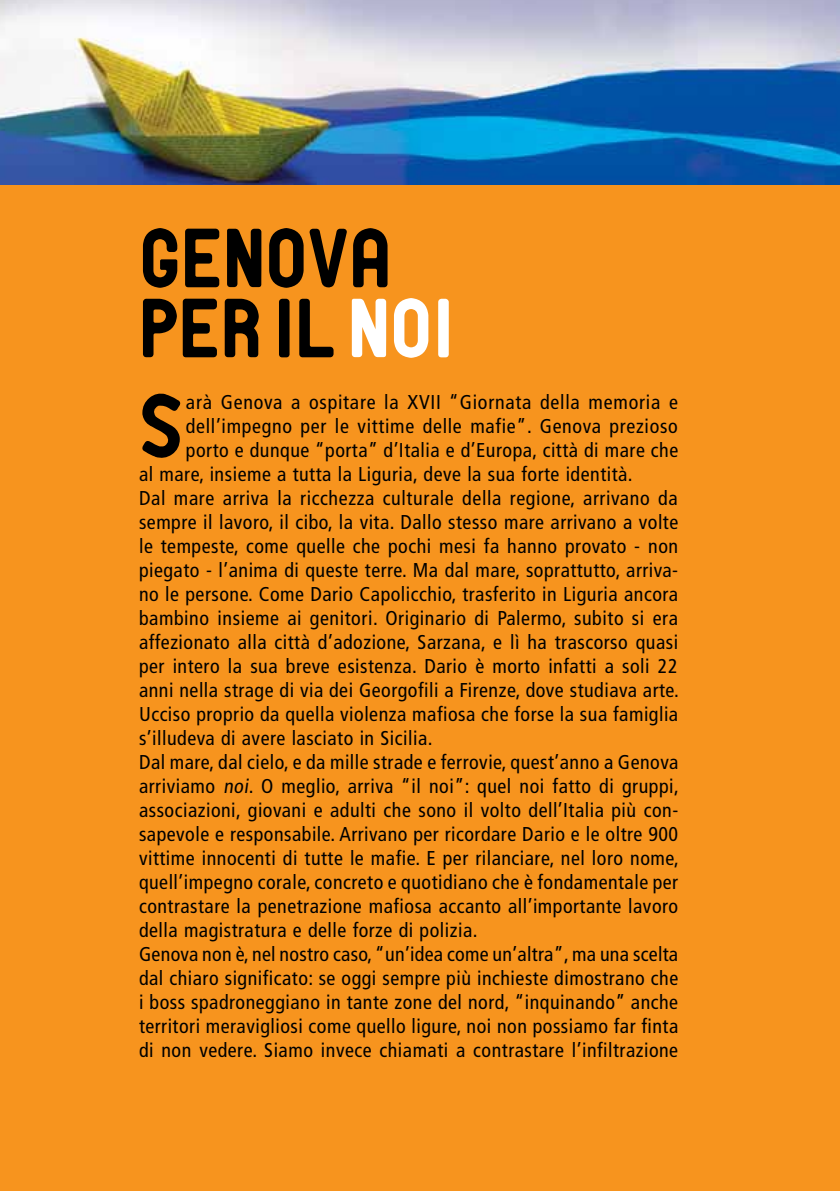
<style>
.page{position:relative;width:840px;height:1191px;background:#fff}
.page>*{position:absolute;margin:0;border:0;box-sizing:border-box;transform-origin:0 0}
.t1{font:85.6px "PTF NORDIC Round";color:#000}
.t2{font:80px/70px "PTF NORDIC Round";color:#000}
.t3{font:condensed 20px "Frutiger LT Std";letter-spacing:.025em;color:#000}
.s1{color:#fff}
</style>
<div class="page">
<div style="left:0;top:0;width:839px;height:1191px;background:#f7941e"></div>
<img style="left:0;top:0;width:839px;height:184px">
<h2 class="t2" style="left:139px;top:226px;width:317px">GENOVA<br>PER IL <span class="s1">NOI</span></h2>
<h1 class="t1" style="left:139px;top:389px;width:46px">S</h1>
<p class="t3" style="left:186px;top:390px;width:493px">arà Genova a ospitare la XVII “Giornata della memoria e</p>
<p class="t3" style="left:186px;top:414px;width:493px">dell’impegno per le vittime delle mafie”. Genova prezioso</p>
<p class="t3" style="left:186px;top:438px;width:493px">porto e dunque “porta” d’Italia e d’Europa, città di mare che</p>
<p class="t3" style="left:139px;top:462px;width:495px">al mare, insieme a tutta la Liguria, deve la sua forte identità.</p>
<p class="t3" style="left:139px;top:486px;width:540px">Dal mare arriva la ricchezza culturale della regione, arrivano da</p>
<p class="t3" style="left:139px;top:510px;width:540px">sempre il lavoro, il cibo, la vita. Dallo stesso mare arrivano a volte</p>
<p class="t3" style="left:139px;top:534px;width:540px">le tempeste, come quelle che pochi mesi fa hanno provato - non</p>
<p class="t3" style="left:139px;top:558px;width:540px">piegato - l’anima di queste terre. Ma dal mare, soprattutto, arriva-</p>
<p class="t3" style="left:139px;top:582px;width:540px">no le persone. Come Dario Capolicchio, trasferito in Liguria ancora</p>
<p class="t3" style="left:139px;top:606px;width:540px">bambino insieme ai genitori. Originario di Palermo, subito si era</p>
<p class="t3" style="left:139px;top:630px;width:540px">affezionato alla città d’adozione, Sarzana, e lì ha trascorso quasi</p>
<p class="t3" style="left:139px;top:654px;width:539px">per intero la sua breve esistenza. Dario è morto infatti a soli 22</p>
<p class="t3" style="left:139px;top:678px;width:541px">anni nella strage di via dei Georgofili a Firenze, dove studiava arte.</p>
<p class="t3" style="left:139px;top:702px;width:540px">Ucciso proprio da quella violenza mafiosa che forse la sua famiglia</p>
<p class="t3" style="left:139px;top:726px;width:295px">s’illudeva di avere lasciato in Sicilia.</p>
<p class="t3" style="left:139px;top:750px;width:540px">Dal mare, dal cielo, e da mille strade e ferrovie, quest’anno a Genova</p>
<p class="t3" style="left:139px;top:774px;width:541px">arriviamo noi. O meglio, arriva “il noi”: quel noi fatto di gruppi,</p>
<p class="t3" style="left:139px;top:798px;width:540px">associazioni, giovani e adulti che sono il volto dell’Italia più con-</p>
<p class="t3" style="left:139px;top:822px;width:540px">sapevole e responsabile. Arrivano per ricordare Dario e le oltre 900</p>
<p class="t3" style="left:139px;top:846px;width:541px">vittime innocenti di tutte le mafie. E per rilanciare, nel loro nome,</p>
<p class="t3" style="left:139px;top:870px;width:540px">quell’impegno corale, concreto e quotidiano che è fondamentale per</p>
<p class="t3" style="left:139px;top:894px;width:540px">contrastare la penetrazione mafiosa accanto all’importante lavoro</p>
<p class="t3" style="left:139px;top:918px;width:340px">della magistratura e delle forze di polizia.</p>
<p class="t3" style="left:139px;top:942px;width:540px">Genova non è, nel nostro caso, “un’idea come un’altra”, ma una scelta</p>
<p class="t3" style="left:139px;top:966px;width:540px">dal chiaro significato: se oggi sempre più inchieste dimostrano che</p>
<p class="t3" style="left:139px;top:990px;width:540px">i boss spadroneggiano in tante zone del nord, “inquinando” anche</p>
<p class="t3" style="left:139px;top:1014px;width:540px">territori meravigliosi come quello ligure, noi non possiamo far finta</p>
<p class="t3" style="left:139px;top:1038px;width:540px">di non vedere. Siamo invece chiamati a contrastare l’infiltrazione</p>
</div>
